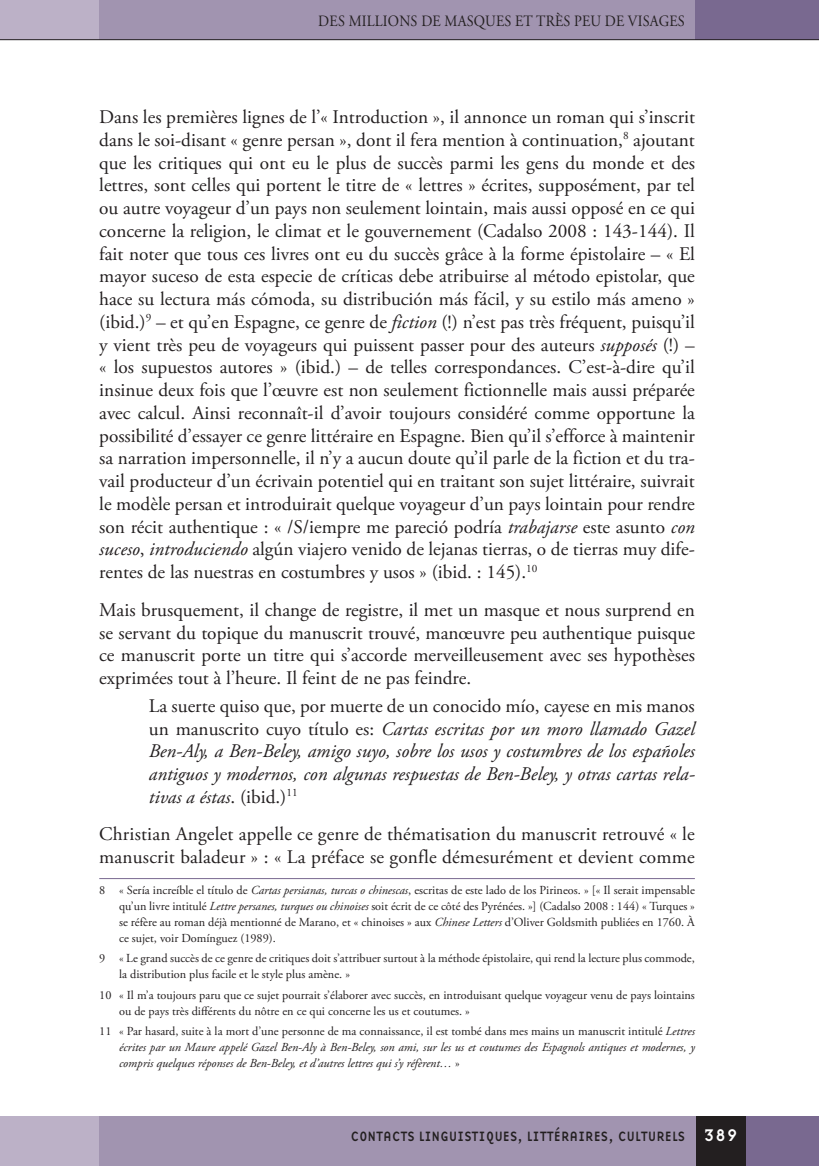
<style>
.page{position:relative;width:819px;height:1166px;background:#fff}
.page>*{position:absolute;margin:0;border:0;box-sizing:border-box;transform-origin:0 0}
.t1{font:19.25px/22.8px "Adobe Garamond Pro";color:#231f20;text-align:justify}
.t2{font:italic 19.25px/22.8px "Adobe Garamond Pro";color:#231f20;text-align:justify}
.t3{font:15.75px "Adobe Garamond Pro";letter-spacing:.015em;color:#231f20;scale:.9 1}
.t4{font:14px "Base Nine";letter-spacing:-.01em;color:#231f20;scale:.93 1}
.opombe{font:12.25px/15.8px "Adobe Garamond Pro";color:#231f20}
.opombe-2{font:italic 12.25px/15.8px "Adobe Garamond Pro";color:#231f20;text-align:justify}
.s1{font-style:italic}
.s2{font-style:normal}
.s3{font-size:17.5px;color:#fff}
</style>
<div class="page">
<div style="left:99px;top:0;width:596px;height:40px;background:#a194b0"></div>
<div style="left:0;top:0;width:99px;height:40px;background:#bcb1c7"></div>
<div style="left:694px;top:0;width:125px;height:40px;background:#796990"></div>
<hr style="left:0;top:39px;width:819px;height:1px;background:#231f20">
<div style="left:74px;top:1116px;width:622px;height:50px;background:#a194b0"></div>
<div style="left:0;top:1116px;width:99px;height:50px;background:#bcb1c7"></div>
<div style="left:745px;top:1116px;width:74px;height:50px;background:#796990"></div>
<div style="left:695px;top:1116px;width:50px;height:50px;background:#231f20"></div>
<hr style="left:99px;top:878px;width:595px;height:1px;background:#796990">
<p class="t3" style="left:318px;top:11px;width:409px">DES MILLIONS DE MASQUES ET TRÈS PEU DE VISAGES</p>
<p class="t1" style="left:99px;top:106px;width:597px">Dans les premières lignes de l’« Introduction », il annonce un roman qui s’inscrit dans le soi-disant « genre persan », dont il fera mention à continuation,<sup>8</sup> ajoutant que les critiques qui ont eu le plus de succès parmi les gens du monde et des lettres, sont celles qui portent le titre de « lettres » écrites, supposément, par tel ou autre voyageur d’un pays non seulement lointain, mais aussi opposé en ce qui concerne la religion, le climat et le gouvernement (Cadalso 2008 : 143-144). Il fait noter que tous ces livres ont eu du succès grâce à la forme épistolaire – « El mayor suceso de esta especie de críticas debe atribuirse al método epistolar, que hace su lectura más cómoda, su distribución más fácil, y su estilo más ameno » (ibid.)<sup>9</sup> – et qu’en Espagne, ce genre de <span class="s1">fiction</span> (!) n’est pas très fréquent, puisqu’il y vient très peu de voyageurs qui puissent passer pour des auteurs <span class="s1">supposés</span> (!) – « los supuestos autores » (ibid.) – de telles correspondances. C’est-à-dire qu’il insinue deux fois que l’œuvre est non seulement fictionnelle mais aussi préparée avec calcul. Ainsi reconnaît-il d’avoir toujours considéré comme opportune la possibilité d’essayer ce genre littéraire en Espagne. Bien qu’il s’efforce à maintenir sa narration impersonnelle, il n’y a aucun doute qu’il parle de la fiction et du tra&shy;vail producteur d’un écrivain potentiel qui en traitant son sujet littéraire, suivrait le modèle persan et introduirait quelque voyageur d’un pays lointain pour rendre son récit authentique : « /S/iempre me pareció podría <span class="s1">trabajarse</span> este asunto <span class="s1">con suceso</span>, <span class="s1">introduciendo</span> algún viajero venido de lejanas tierras, o de tierras muy dife&shy;rentes de las nuestras en costumbres y usos » (ibid. : 145).<sup>10</sup></p>
<p class="t1" style="left:99px;top:599px;width:597px">Mais brusquement, il change de registre, il met un masque et nous surprend en se servant du topique du manuscrit trouvé, manœuvre peu authentique puisque ce manuscrit porte un titre qui s’accorde merveilleusement avec ses hypothèses exprimées tout à l’heure. Il feint de ne pas feindre.</p>
<p class="t2" style="left:149px;top:695px;width:547px"><span class="s2">La suerte quiso que, por muerte de un conocido mío, cayese en mis manos un manuscrito cuyo título es:</span> Cartas escritas por un moro llamado Gazel Ben-Aly, a Ben-Beley, amigo suyo, sobre los usos y costumbres de los españoles antiguos y modernos, con algunas respuestas de Ben-Beley, y otras cartas rela&shy;tivas a éstas<span class="s2">. (ibid.)</span><sup>11</sup></p>
<p class="t1" style="left:99px;top:824px;width:597px">Christian Angelet appelle ce genre de thématisation du manuscrit retrouvé « le manuscrit baladeur » : « La préface se gonfle démesurément et devient comme</p>
<p class="opombe" style="left:119px;top:883px;width:577px;text-align:justify;text-indent:-20px">8 « Sería increíble el título de <span class="s1">Cartas persianas, turcas o chinescas</span>, escritas de este lado de los Pirineos. » [« Il serait impensable qu’un livre intitulé <span class="s1">Lettre persanes, turques ou chinoises</span> soit écrit de ce côté des Pyrénées. »] (Cadalso 2008 : 144) « Turques » se réfère au roman déjà mentionné de Marano, et « chinoises » aux <span class="s1">Chinese Letters</span> d’Oliver Goldsmith publiées en 1760. À ce sujet, voir Domínguez (1989).</p>
<p class="opombe" style="left:119px;top:951px;width:577px;text-indent:-20px">9 « Le grand succès de ce genre de critiques doit s’attribuer surtout à la méthode épistolaire, qui rend la lecture plus commode, la distribution plus facile et le style plus amène. »</p>
<p class="opombe" style="left:119px;top:987px;width:577px;text-indent:-20px">10 « Il m’a toujours paru que ce sujet pourrait s’élaborer avec succès, en introduisant quelque voyageur venu de pays lointains ou de pays très différents du nôtre en ce qui concerne les us et coutumes. »</p>
<p class="opombe-2" style="left:119px;top:1024px;width:577px;text-indent:-20px"><span class="s2">11 « Par hasard, suite à la mort d’une personne de ma connaissance, il est tombé dans mes mains un manuscrit intitulé</span> Lettres écrites par un Maure appelé Gazel Ben-Aly à Ben-Beley, son ami, sur les us et coutumes des Espagnols antiques et modernes, y compris quelques réponses de Ben-Beley, et d’autres lettres qui s’y réfèrent… <span class="s2">»</span></p>
<p class="t4" style="left:350px;top:1126px;width:418px">CONTACTS LINGUISTIQUES, LITTÉRAIRES, CULTURELS <span class="s3">389</span></p>
</div>
